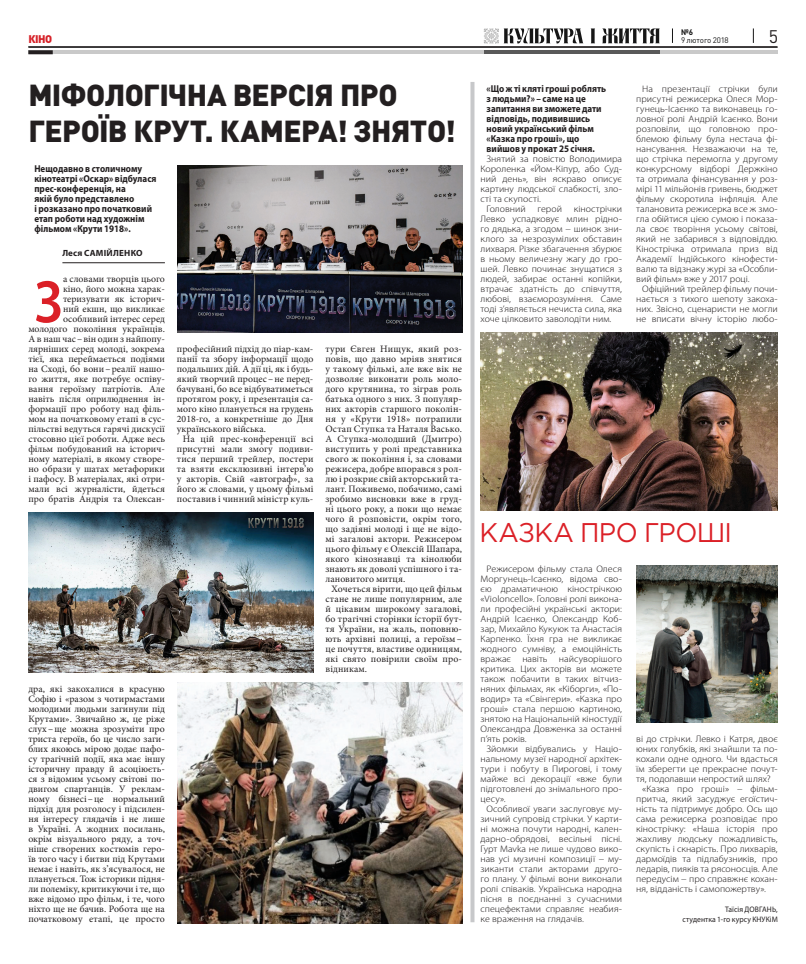
<style>
.page{position:relative;width:806px;height:964px;background:#fff}
.page>*{position:absolute;margin:0;border:0;box-sizing:border-box;transform-origin:0 0}
.t1{font:600 60.3px "Myriad Pro";color:#db2027;scale:.89 1}
.t2{font:900 30px/36px "DIN Pro";letter-spacing:-.02em;color:#231f20}
.t3{font:27px "Gotham Pro";letter-spacing:-.02em;color:#db2027;scale:.96 1}
.t4{font:18px "DIN Pro";color:#231f20}
.t5{font:900 11px "DIN Pro";color:#d62128}
.t6{font:700 10px/10px "Myriad Pro";letter-spacing:.005em;color:#231f20;scale:.9 1}
.t7{font:9.8px/10px "Minion Pro";color:#231f20;text-align:justify}
.t8{font:300 semi-condensed 9.4px/10px "Myriad Pro";color:#231f20;text-align:justify;scale:1.16 1}
.t9{font:700 9px "Myriad Pro";letter-spacing:.025em;color:#231f20}
.t10{font:8px/10px "Myriad Pro";letter-spacing:.01em;color:#231f20;text-align:right;scale:.95 1}
.t11{font:8px "DIN Pro";letter-spacing:-.015em;color:#161616}
.t12{font:700 8px "DIN Pro";color:#161616}
</style>
<div class="page">
<svg style="left:483px;top:28px;width:176px;height:16px"></svg>
<svg style="left:752px;top:28px;width:1px;height:15px"></svg>
<svg style="left:672px;top:28px;width:1px;height:15px"></svg>
<hr style="left:28px;top:50px;width:749px;height:4px;background:#c9c9c9">
<hr style="left:483px;top:50px;width:176px;height:4px;background:#595959">
<svg style="left:470px;top:82px;width:4px;height:840px;background:#cdced0"></svg>
<svg style="left:28px;top:50px;width:25px;height:4px"></svg>
<hr style="left:62px;top:263px;width:103px;height:1px;background:#231f20">
<hr style="left:28px;top:47px;width:749px;height:1px;background:#231f20">
<img style="left:177px;top:165px;width:285px;height:167px">
<img style="left:480px;top:332px;width:297px;height:178px">
<img style="left:28px;top:512px;width:285px;height:160px">
<img style="left:636px;top:566px;width:141px;height:156px">
<img style="left:177px;top:682px;width:285px;height:241px">
<p class="t12" style="left:680px;top:27px;width:13px">№6</p>
<p class="t5" style="left:28px;top:32px;width:25px">КІНО</p>
<p class="t11" style="left:680px;top:35px;width:49px">9 лютого 2018</p>
<h3 class="t4" style="left:768px;top:24px;width:11px">5</h3>
<h2 class="t2" style="left:28px;top:76px;width:429px">МІФОЛОГІЧНА ВЕРСІЯ ПРО<br>ГЕРОЇВ КРУТ. КАМЕРА! ЗНЯТО!</h2>
<p class="t6" style="left:34px;top:164px;width:137px">Нещодавно в столичному кінотеатрі «Оскар» відбулася прес-конференція, на<br>якій було представлено<br>і розказано про початковий етап роботи над художнім фільмом «Крути 1918».</p>
<p class="t9" style="left:62px;top:247px;width:82px">Леся САМІЙЛЕНКО</p>
<h1 class="t1" style="left:34px;top:264px;width:33px">З</h1>
<p class="t7" style="left:28px;top:274px;width:138px;text-align:right">а словами творців цього<br>кіно, його можна харак&shy;теризувати як історич-<br>ний екшн, що викликає особливий інтерес серед молодого покоління українців.<br>А в наш час– він один з найпопу&shy;лярніших серед молоді, зокрема тієї, яка переймається подіями на Сході, бо вони– реалії нашо&shy;го життя, яке потребує оспіву&shy;вання героїзму патріотів. Але навіть після оприлюднення ін&shy;формації про роботу над філь&shy;мом на початковому етапі в сус&shy;пільстві ведуться гарячі дискусії стосовно цієї роботи. Адже весь фільм побудований на історич&shy;ному матеріалі, в якому створе&shy;но образи у шатах метафорики і пафосу. В матеріалах, які отри&shy;мали всі журналісти, йдеться про братів Андрія та Олексан-</p>
<p class="t7" style="left:177px;top:344px;width:138px">професійний підхід до піар-кам&shy;панії та збору інформації щодо подальших дій. А дії ці, як і будь&shy;який творчий процес– не перед&shy;бачувані, бо все відбуватиметься протягом року, і презентація са&shy;мого кіно планується на грудень 2018-го, а конкретніше до Дня українського війська.</p>
<p class="t7" style="left:177px;top:434px;width:138px;text-indent:6px">На цій прес-конференції всі присутні мали змогу подиви&shy;тися перший трейлер, постери та взяти ексклюзивні інтерв’ю у акторів. Свій «автограф», за його ж словами, у цьому фільмі поставив і чинний міністр куль-</p>
<p class="t7" style="left:28px;top:684px;width:138px">дра, які закохалися в красуню Софію і «разом з чотирмастами молодими людьми загинули під Крутами». Звичайно ж, це ріже слух– ще можна зрозуміти про триста героїв, бо це число заги&shy;блих якоюсь мірою додає пафо&shy;су трагічній події, яка має іншу історичну правду й асоціюєть&shy;ся з відомим усьому світові по&shy;двигом спартанців. У реклам&shy;ному бізнесі– це нормальний підхід для розголосу і підсилен&shy;ня інтересу глядачів і не лише в Україні. А жодних посилань, окрім візуального ряду, а точ&shy;ніше створених костюмів геро&shy;їв того часу і битви під Крутами немає і навіть, як з’ясувалося, не планується. Тож історики підня&shy;ли полеміку, критикуючи і те, що вже відомо про фільм, і те, чого ніхто ще не бачив. Робота ще на початковому етапі, це просто</p>
<p class="t7" style="left:325px;top:344px;width:138px">тури Євген Нищук, який роз&shy;повів, що давно мріяв знятися у такому фільмі, але вже вік не дозволяє виконати роль моло&shy;дого крутянина, то зіграв роль батька одного з них. З популяр&shy;них акторів старшого поколін&shy;ня у «Крути 1918» потрапили Остап Ступка та Наталя Васько.<br>А Ступка-молодший (Дмитро) виступить у ролі представника свого ж покоління і, за словами режисера, добре впорався з рол&shy;лю і розкриє свій акторський та&shy;лант. Поживемо, побачимо, самі зробимо висновки вже в груд&shy;ні цього року, а поки що немає чого й розповісти, окрім того, що задіяні молоді і ще не відо&shy;мі загалові актори. Режисером цього фільму є Олексій Шапара, якого кінознавці та кінолюби знають як доволі успішного і та&shy;лановитого митця.</p>
<p class="t7" style="left:325px;top:584px;width:138px;text-indent:6px">Хочеться вірити, що цей фільм стане не лише популярним, але й цікавим широкому загалові, бо трагічні сторінки історії бут&shy;тя України, на жаль, поповню&shy;ють архівні полиці, а героїзм– це почуття, властиве одиницям, які свято повірили своїм про&shy;відникам.</p>
<p class="t6" style="left:486px;top:84px;width:134px">«Що ж ті кляті гроші роблять з людьми?» – саме на це запитання ви зможете дати відповідь, подивившись новий український фільм «Казка про гроші», що вийшов у прокат 25 січня.</p>
<p class="t8" style="left:486px;top:154px;width:118px">Знятий за повістю Володимира</p>
<p class="t8" style="left:480px;top:164px;width:123px">Короленка «Йом-Кіпур, або Суд-</p>
<p class="t8" style="left:480px;top:174px;width:123px">ний день», він яскраво описує</p>
<p class="t8" style="left:480px;top:184px;width:123px">картину людської слабкості, зло-</p>
<p class="t8" style="left:480px;top:194px;width:54px">сті та скупості.</p>
<p class="t8" style="left:486px;top:204px;width:35px">Головний</p>
<p class="t8" style="left:537px;top:204px;width:23px">герой</p>
<p class="t8" style="left:480px;top:204px;width:123px;text-indent:93px">кінострічки Левко успадковує млин рідно&shy;го дядька, а згодом – шинок зни&shy;клого за незрозумілих обставин лихваря. Різке збагачення збурює в ньому величезну жагу до гро&shy;шей. Левко починає знущатися з людей, забирає останні копійки, втрачає здатність до співчуття, любові, взаєморозуміння. Саме тоді з’являється нечиста сила, яка хоче цілковито заволодіти ним.</p>
<p class="t8" style="left:636px;top:84px;width:123px;text-indent:6px">На презентації стрічки були присутні режисерка Олеся Мор&shy;гунець-Ісаєнко та виконавець го&shy;ловної ролі Андрій Ісаєнко. Вони розповіли, що головною про&shy;блемою фільму була нестача фі&shy;нансування. Незважаючи на те, що стрічка перемогла у другому конкурсному відборі Держкіно та отримала фінансування у роз&shy;мірі 11 мільйонів гривень, бюджет фільму скоротила інфляція. Але талановита режисерка все ж змо&shy;гла обійтися цією сумою і показа&shy;ла своє творіння усьому світові, який не забарився з відповіддю.<br>Кінострічка отримала приз від Академії Індійського кінофести&shy;валю та відзнаку журі за «Особли&shy;вий фільм» вже у 2017 році.</p>
<p class="t8" style="left:636px;top:284px;width:123px;text-indent:6px">Офіційний трейлер фільму почи&shy;нається з тихого шепоту закоха&shy;них. Звісно, сценаристи не могли не вписати вічну історію любо-</p>
<h3 class="t3" style="left:479px;top:518px;width:264px">КАЗКА ПРО ГРОШІ</h3>
<p class="t8" style="left:480px;top:564px;width:123px;text-indent:6px">Режисером фільму стала Олеся Моргунець-Ісаєнко, відома сво&shy;єю драматичною кінострічкою «Violoncello». Головні ролі викона&shy;ли професійні українські актори:<br>Андрій Ісаєнко, Олександр Коб&shy;зар, Михайло Кукуюк та Анастасія Карпенко. Їхня гра не викликає жодного сумніву, а емоційність вражає навіть найсуворішого критика. Цих акторів ви можете також побачити в таких вітчиз&shy;няних фільмах, як «Кіборги», «По&shy;водир» та «Свінгери». «Казка про гроші» стала першою картиною, знятою на Національній кіностудії Олександра Довженка за останні п’ять років.</p>
<p class="t8" style="left:480px;top:744px;width:123px;text-indent:6px">Зйомки відбувались у Націо&shy;нальному музеї народної архітек&shy;тури і побуту в Пирогові, і тому майже всі декорації «вже були підготовлені до знімального про&shy;цесу».</p>
<p class="t8" style="left:480px;top:804px;width:123px;text-indent:6px">Особливої уваги заслуговує му&shy;зичний супровід стрічки. У карти&shy;ні можна почути народні, кален&shy;дарно-обрядові, весільні пісні.<br>Гурт Mavka не лише чудово вико&shy;нав усі музичні композиції – му&shy;зиканти стали акторами друго&shy;го плану. У фільмі вони виконали ролі співаків. Українська народна пісня в поєднанні з сучасними спецефектами справляє неабия&shy;ке враження на глядачів.</p>
<p class="t8" style="left:636px;top:734px;width:123px">ві до стрічки. Левко і Катря, двоє</p>
<p class="t8" style="left:636px;top:744px;width:123px">юних голубків, які знайшли та по-</p>
<p class="t8" style="left:636px;top:754px;width:123px">кохали одне одного. Чи вдасться</p>
<p class="t8" style="left:636px;top:764px;width:123px">їм зберегти це прекрасне почут-</p>
<p class="t8" style="left:636px;top:774px;width:117px">тя, подолавши непростий шлях?</p>
<p class="t8" style="left:642px;top:784px;width:118px">«Казка про гроші» – фільм-</p>
<p class="t8" style="left:636px;top:794px;width:123px">притча, який засуджує егоїстич-</p>
<p class="t8" style="left:636px;top:804px;width:123px">ність та підтримує добро. Ось що</p>
<p class="t8" style="left:636px;top:814px;width:123px">сама режисерка розповідає про</p>
<p class="t8" style="left:636px;top:824px;width:123px">кінострічку: «Наша історія про</p>
<p class="t8" style="left:636px;top:834px;width:123px">жахливу людську пожадливість,</p>
<p class="t8" style="left:636px;top:844px;width:123px">скупість і скнарість. Про лихварів,</p>
<p class="t8" style="left:636px;top:854px;width:123px">дармоїдів та підлабузників, про</p>
<p class="t8" style="left:636px;top:864px;width:123px">ледарів, пияків та рясоносців. Але</p>
<p class="t8" style="left:636px;top:874px;width:123px">передусім – про справжнє кохан-</p>
<p class="t8" style="left:636px;top:884px;width:113px">ня, відданість і самопожертву».</p>
<p class="t10" style="left:682px;top:904px;width:102px">Таїсія ДОВГАНЬ,<br>студентка 1-го курсу КНУКіМ</p>
</div>
